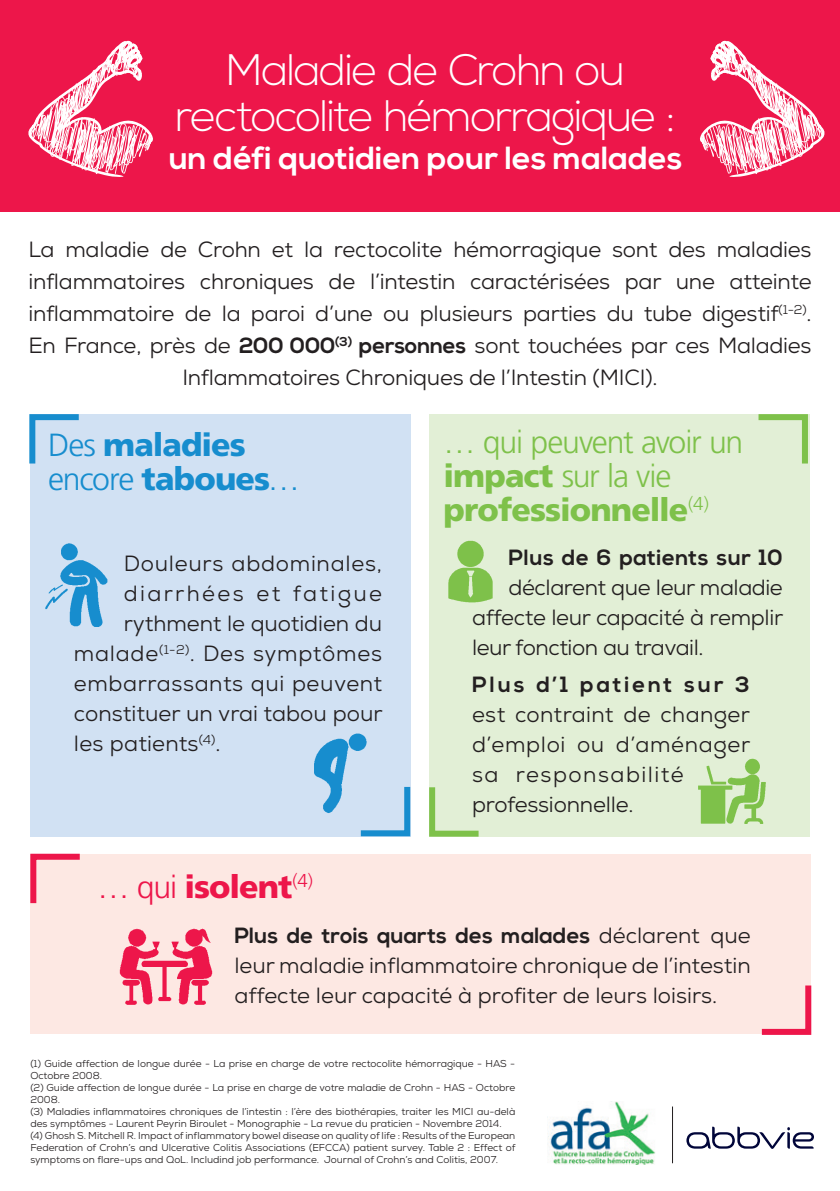
<style>
.page{position:relative;width:840px;height:1191px;background:#fff}
.page>*{position:absolute;margin:0;border:0;box-sizing:border-box;transform-origin:0 0}
.t1{font:300 44px/46px "Nexa";letter-spacing:-.03em;color:#fff;text-align:center}
.t2{font:300 32px/34px "Frutiger";letter-spacing:-.04em;color:#7ec14a}
.t3{font:700 32px "Nexa";color:#fff}
.t4{font:900 32px/34px "Frutiger";letter-spacing:-.03em;color:#178dce}
.t5{font:900 32px "Frutiger";letter-spacing:-.03em;color:#ed164a}
.t6{font:22px/30px "Nexa";letter-spacing:-.01em;color:#231f20;text-align:justify}
.t7{font:22px/30px "Nexa";letter-spacing:.015em;color:#231f20}
.t8{font:22px "Nexa";letter-spacing:.035em;color:#231f20}
.t9{font:22px "Nexa";letter-spacing:.03em;color:#231f20}
.t10{font:700 22px "Nexa";letter-spacing:.025em;color:#231f20}
.t11{font:700 22px "Nexa";letter-spacing:.13em;color:#231f20}
.t12{font:22px "Nexa";letter-spacing:.105em;color:#231f20}
.t13{font:22px "Nexa";letter-spacing:.01em;color:#231f20}
.t14{font:10px/12px "Nexa";color:#231f20}
.s1{font-weight:700}
.s2{font-weight:300}
.s3{font-weight:900}
</style>
<div class="page">
<div style="left:429px;top:414px;width:380px;height:422px;background:#e2efd6"></div>
<div style="left:30px;top:414px;width:381px;height:422px;background:#d1e1f3"></div>
<div style="left:30px;top:853px;width:780px;height:180px;background:#fde8e3"></div>
<div style="left:0;top:0;width:839px;height:211px;background:#ed164a"></div>
<svg style="left:700px;top:41px;width:124px;height:136px"></svg>
<img style="left:45px;top:543px;width:63px;height:83px">
<img style="left:314px;top:733px;width:53px;height:80px">
<img style="left:448px;top:540px;width:45px;height:63px">
<img style="left:698px;top:758px;width:68px;height:66px">
<img style="left:119px;top:928px;width:94px;height:77px">
<svg style="left:28px;top:41px;width:125px;height:136px"></svg>
<svg style="left:29px;top:414px;width:50px;height:50px"></svg>
<svg style="left:354px;top:781px;width:57px;height:56px"></svg>
<svg style="left:30px;top:853px;width:56px;height:51px"></svg>
<svg style="left:755px;top:979px;width:57px;height:56px"></svg>
<svg style="left:758px;top:414px;width:52px;height:55px"></svg>
<svg style="left:429px;top:787px;width:55px;height:50px"></svg>
<hr style="left:671px;top:1106px;width:1px;height:57px;background:#231f20">
<svg style="left:686px;top:1126px;width:127px;height:22px"></svg>
<img style="left:547px;top:1101px;width:108px;height:63px">
<h1 class="t1" style="left:175px;top:49px;width:501px">Maladie de Crohn ou rectocolite hémorragique :</h1>
<h2 class="t3" style="left:168px;top:140px;width:515px">un défi quotidien pour les malades</h2>
<p class="t6" style="left:28px;top:234px;width:784px;line-height:32px;text-align:center">La maladie de Crohn et la rectocolite hémorragique sont des maladies inflammatoires chroniques de l’intestin caractérisées par une atteinte inflammatoire de la paroi d’une ou plusieurs parties du tube digestif<sup>(1-2)</sup>.<br>En France, près de <span class="s1">200 000</span><sup>(3)</sup> <span class="s1">personnes</span> sont touchées par ces Maladies Inflammatoires Chroniques de l’Intestin (MICI).</p>
<h2 class="t4" style="left:48px;top:427px;width:253px"><span class="s2">Des</span> maladies <span class="s2">encore</span> taboues<span class="s2">…</span></h2>
<h3 class="t8" style="left:124px;top:549px;width:259px">Douleurs abdominales,</h3>
<h3 class="t12" style="left:124px;top:579px;width:260px">diarrhées et fatigue</h3>
<h3 class="t6" style="left:124px;top:608px;width:260px">rythment le quotidien du</h3>
<h3 class="t8" style="left:74px;top:639px;width:309px">malade<sup>(1-2)</sup>. Des symptômes</h3>
<h3 class="t9" style="left:74px;top:669px;width:310px">embarrassants qui peuvent</h3>
<h3 class="t6" style="left:74px;top:698px;width:310px">constituer un vrai tabou pour</h3>
<h3 class="t13" style="left:74px;top:729px;width:148px">les patients<sup>(4)</sup>.</h3>
<h2 class="t5" style="left:98px;top:867px;width:217px"><span class="s2">… qui</span> isolent<sup>(4)</sup></h2>
<h2 class="t2" style="left:443px;top:425px;width:301px">… qui peuvent avoir un <span class="s3">impact</span> sur la vie <span class="s3">professionnelle</span><sup>(4)</sup></h2>
<h3 class="t10" style="left:508px;top:544px;width:275px">Plus de 6 patients sur 10</h3>
<h3 class="t6" style="left:471px;top:572px;width:312px;text-indent:36px">déclarent que leur maladie affecte leur capacité à remplir leur fonction au travail.</h3>
<h3 class="t11" style="left:471px;top:672px;width:279px">Plus d’1 patient sur 3</h3>
<h3 class="t7" style="left:471px;top:699px;width:279px">est contraint de changer d’emploi ou d’aménager sa responsabilité professionnelle.</h3>
<h3 class="t6" style="left:234px;top:920px;width:517px"><span class="s1">Plus de trois quarts des malades</span> déclarent que leur maladie inflammatoire chronique de l’intestin affecte leur capacité à profiter de leurs loisirs.</h3>
<p class="t14" style="left:30px;top:1057px;width:486px">(1) Guide affection de longue durée - La prise en charge de votre rectocolite hémorragique - HAS - Octobre 2008.<br>(2) Guide affection de longue durée - La prise en charge de votre maladie de Crohn - HAS - Octobre 2008.<br>(3) Maladies inflammatoires chroniques de l’intestin : l’ère des biothérapies, traiter les MICI au-delà des symptômes - Laurent Peyrin Biroulet - Monographie - La revue du praticien - Novembre 2014. (4) Ghosh S. Mitchell R. Impact of inflammatory bowel disease on quality of life : Results of the European Federation of Crohn’s and Ulcerative Colitis Associations (EFCCA) patient survey. Table 2 : Effect of symptoms on flare-ups and QoL. Includind job performance. Journal of Crohn’s and Colitis, 2007.</p>
</div>
